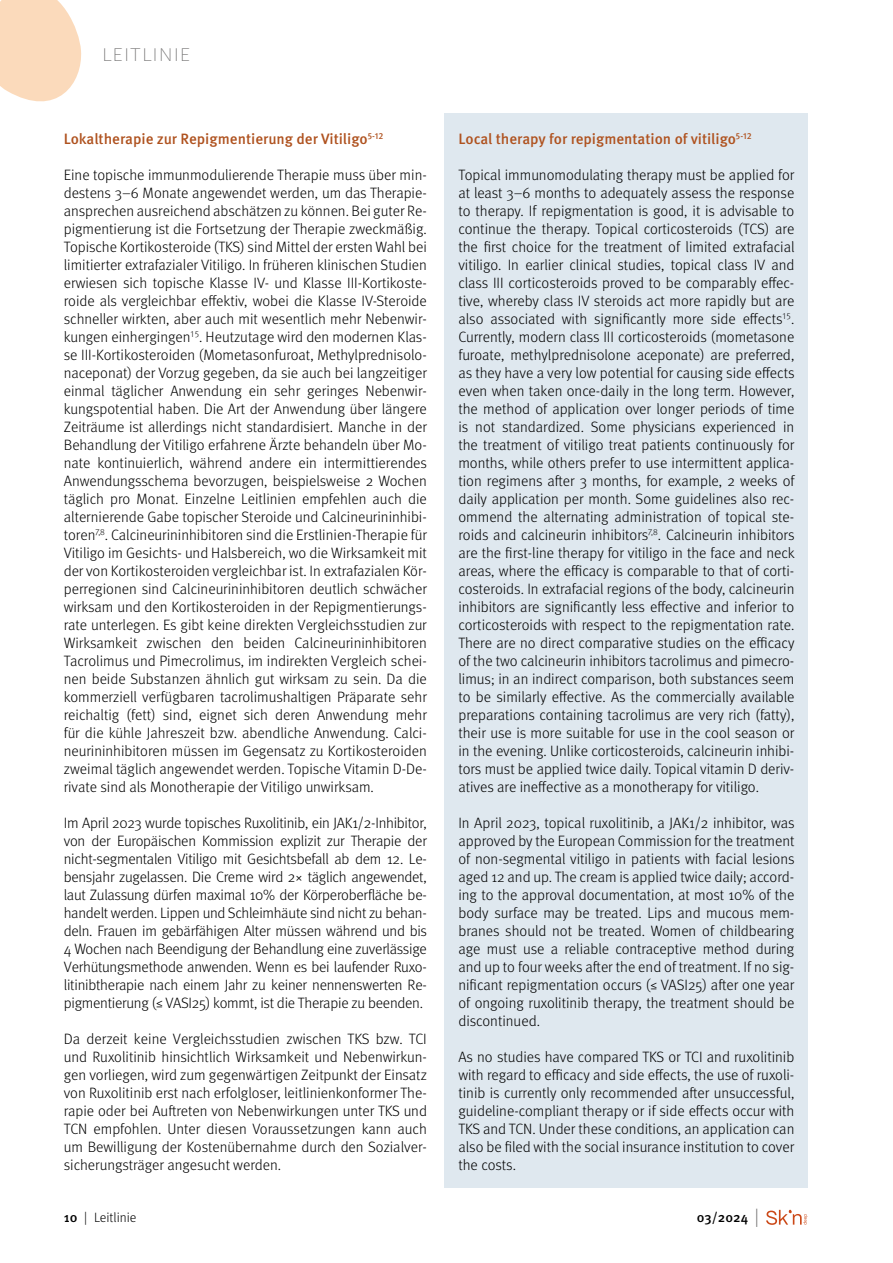
<style>
.page{position:relative;width:893px;height:1263px;background:#fff}
.page>*{position:absolute;margin:0;border:0;box-sizing:border-box;transform-origin:0 0}
.t1{font:300 expanded 18px "Ainslie Sans";color:#706f6f}
.Text{font:300 15px/18px "Meta Pro";letter-spacing:-.005em;color:#000;text-align:justify}
.Text_ENG{font:300 15px/18px "Meta Pro";color:#000;text-align:justify}
.Überschrift{font:500 15px "Meta Pro";color:#af521f}
.t2{font:300 13.5px "Meta Pro";color:#000}
.t3{font:500 13.5px "Meta Pro";color:#000}
.s1{font-weight:500}
.s2{font-weight:300;font-size:18.9px;color:#706f6f}
</style>
<div class="page">
<div style="left:445px;top:114px;width:363px;height:1074px;background:#dfe8ef"></div>
<svg style="left:0;top:0;width:82px;height:102px"></svg>
<svg style="left:766px;top:1210px;width:41px;height:15px"></svg>
<p class="t1" style="left:102px;top:44px;width:21px">LEITLINIE</p>
<p class="Überschrift" style="left:64px;top:127px;width:321px">Lokaltherapie zur Repigmentierung der Vitiligo<sup>5-12</sup></p>
<p class="Text" style="left:64px;top:165px;width:365px">Eine topische immunmodulierende Therapie muss über min&shy;destens 3–6 Monate angewendet werden, um das Therapie&shy;ansprechen ausreichend abschätzen zu können. Bei guter Re&shy;pigmentierung ist die Fortsetzung der Therapie zweckmäßig.<br>Topische Kortikosteroide (TKS) sind Mittel der ersten Wahl bei limitierter extrafazialer Vitiligo. In früheren klinischen Studien erwiesen sich topische Klasse IV- und Klasse III-Kortikoste&shy;roide als vergleichbar effektiv, wobei die Klasse IV-Steroide schneller wirkten, aber auch mit wesentlich mehr Nebenwir&shy;kungen einhergingen<sup>15</sup>. Heutzutage wird den modernen Klas&shy;se III-Kortikosteroiden (Mometasonfuroat, Methylprednisolo&shy;naceponat) der Vorzug gegeben, da sie auch bei langzeitiger einmal täglicher Anwendung ein sehr geringes Nebenwir&shy;kungspotential haben. Die Art der Anwendung über längere Zeiträume ist allerdings nicht standardisiert. Manche in der Behandlung der Vitiligo erfahrene Ärzte behandeln über Mo&shy;nate kontinuierlich, während andere ein intermittierendes Anwendungsschema bevorzugen, beispielsweise 2 Wochen täglich pro Monat. Einzelne Leitlinien empfehlen auch die alternierende Gabe topischer Steroide und Calcineurininhibi&shy;toren<sup>7,8</sup>. Calcineurininhibitoren sind die Erstlinien-Therapie für Vitiligo im Gesichts- und Halsbereich, wo die Wirksamkeit mit der von Kortikosteroiden vergleichbar ist. In extrafazialen Kör&shy;perregionen sind Calcineurininhibitoren deutlich schwächer wirksam und den Kortikosteroiden in der Repigmentierungs&shy;rate unterlegen. Es gibt keine direkten Vergleichsstudien zur Wirksamkeit zwischen den beiden Calcineurininhibitoren Tacrolimus und Pimecrolimus, im indirekten Vergleich schei&shy;nen beide Substanzen ähnlich gut wirksam zu sein. Da die kommerziell verfügbaren tacrolimushaltigen Präparate sehr reichaltig (fett) sind, eignet sich deren Anwendung mehr für die kühle Jahreszeit bzw. abendliche Anwendung. Calci&shy;neurininhibitoren müssen im Gegensatz zu Kortikosteroiden zweimal täglich angewendet werden. Topische Vitamin D-De&shy;rivate sind als Monotherapie der Vitiligo unwirksam.</p>
<p class="Text" style="left:64px;top:813px;width:365px">Im April 2023 wurde topisches Ruxolitinib, ein JAK1/2-Inhibitor, von der Europäischen Kommission explizit zur Therapie der nicht-segmentalen Vitiligo mit Gesichtsbefall ab dem 12. Le&shy;bensjahr zugelassen. Die Creme wird 2× täglich angewendet, laut Zulassung dürfen maximal 10% der Körperoberfläche be&shy;handelt werden. Lippen und Schleimhäute sind nicht zu behan&shy;deln. Frauen im gebärfähigen Alter müssen während und bis 4 Wochen nach Beendigung der Behandlung eine zuverlässige Verhütungsmethode anwenden. Wenn es bei laufender Ruxo&shy;litinibtherapie nach einem Jahr zu keiner nennenswerten Re&shy;pigmentierung (≤ VASI25) kommt, ist die Therapie zu beenden.</p>
<p class="Text" style="left:64px;top:1029px;width:365px">Da derzeit keine Vergleichsstudien zwischen TKS bzw. TCI und Ruxolitinib hinsichtlich Wirksamkeit und Nebenwirkun&shy;gen vorliegen, wird zum gegenwärtigen Zeitpunkt der Einsatz von Ruxolitinib erst nach erfolgloser, leitlinienkonformer The&shy;rapie oder bei Auftreten von Nebenwirkungen unter TKS und TCN empfohlen. Unter diesen Voraussetzungen kann auch um Bewilligung der Kostenübernahme durch den Sozialver&shy;sicherungsträger angesucht werden.</p>
<p class="t2" style="left:64px;top:1208px;width:74px"><span class="s1">10</span> | Leitlinie</p>
<p class="Überschrift" style="left:458px;top:127px;width:295px">Local therapy for repigmentation of vitiligo<sup>5-12</sup></p>
<p class="Text_ENG" style="left:458px;top:165px;width:338px">Topical immunomodulating therapy must be applied for at least 3–6 months to adequately assess the response to therapy. If repigmentation is good, it is advisable to continue the therapy. Topical corticosteroids (TCS) are the first choice for the treatment of limited extrafacial vitiligo. In earlier clinical studies, topical class IV and class III corticosteroids proved to be comparably effec&shy;tive, whereby class IV steroids act more rapidly but are also associated with significantly more side effects<sup>15</sup>.<br>Currently, modern class III corticosteroids (mometasone furoate, methylprednisolone aceponate) are preferred, as they have a very low potential for causing side effects even when taken once-daily in the long term. However, the method of application over longer periods of time is not standardized. Some physicians experienced in the treatment of vitiligo treat patients continuously for months, while others prefer to use intermittent applica&shy;tion regimens after 3 months, for example, 2 weeks of daily application per month. Some guidelines also rec&shy;ommend the alternating administration of topical ste&shy;roids and calcineurin inhibitors<sup>7,8</sup>. Calcineurin inhibitors are the first-line therapy for vitiligo in the face and neck areas, where the efficacy is comparable to that of corti&shy;costeroids. In extrafacial regions of the body, calcineurin inhibitors are significantly less effective and inferior to corticosteroids with respect to the repigmentation rate.<br>There are no direct comparative studies on the efficacy of the two calcineurin inhibitors tacrolimus and pimecro&shy;limus; in an indirect comparison, both substances seem to be similarly effective. As the commercially available preparations containing tacrolimus are very rich (fatty), their use is more suitable for use in the cool season or in the evening. Unlike corticosteroids, calcineurin inhibi&shy;tors must be applied twice daily. Topical vitamin D deriv&shy;atives are ineffective as a monotherapy for vitiligo.</p>
<p class="Text_ENG" style="left:458px;top:813px;width:338px">In April 2023, topical ruxolitinib, a JAK1/2 inhibitor, was approved by the European Commission for the treatment of non-segmental vitiligo in patients with facial lesions aged 12 and up. The cream is applied twice daily; accord&shy;ing to the approval documentation, at most 10% of the body surface may be treated. Lips and mucous mem&shy;branes should not be treated. Women of childbearing age must use a reliable contraceptive method during and up to four weeks after the end of treatment. If no sig&shy;nificant repigmentation occurs (≤ VASI25) after one year of ongoing ruxolitinib therapy, the treatment should be discontinued.</p>
<p class="Text_ENG" style="left:458px;top:1047px;width:337px">As no studies have compared TKS or TCI and ruxolitinib with regard to efficacy and side effects, the use of ruxoli&shy;tinib is currently only recommended after unsuccessful, guideline-compliant therapy or if side effects occur with TKS and TCN. Under these conditions, an application can also be filed with the social insurance institution to cover the costs.</p>
<p class="t3" style="left:697px;top:1206px;width:64px">03/2024 <span class="s2">|</span></p>
</div>
